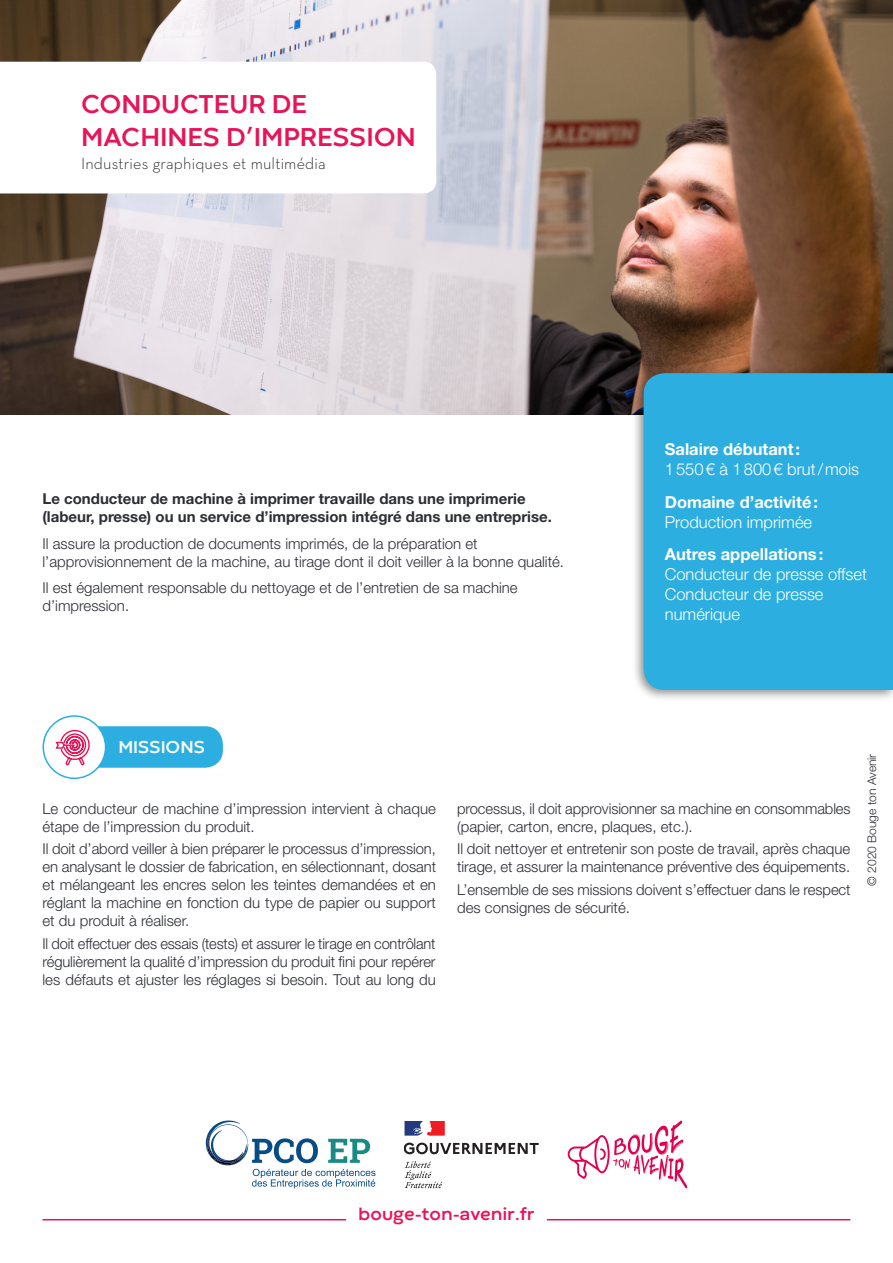
<style>
.page{position:relative;width:893px;height:1263px;background:#fff}
.page>*{position:absolute;margin:0;border:0;box-sizing:border-box;transform-origin:0 0}
.t1{font:700 27px/32.4px "Codec Warm";color:#e71457}
.t2{font:700 18px "Codec Warm";color:#e71457}
.t3{font:700 18px "Codec Warm";color:#fff}
.t4{font:300 16.5px/19.8px "Helvetica Neue LT Std";color:#fff}
.t5{font:700 16.5px/19.8px "Helvetica Neue LT Std";color:#fff}
.t6{font:300 16.5px "Neutra Text";letter-spacing:.01em;color:#231f20}
.texte_courant{font:300 15px/18px "Helvetica Neue LT Std";color:#2c2e35}
.chapo{font:300 15px/18px "Helvetica Neue LT Std";color:#2c2e35}
.chapo-2{font:700 15px/18px "Helvetica Neue LT Std";color:#2c2e35}
.t7{font:300 12px "Helvetica Neue LT Std";color:#2c2e35}
.s1{font-weight:700}
.s2{font-weight:300}
</style>
<div class="page">
<hr style="left:43px;top:1219px;width:303px;height:1px;background:#e71457">
<hr style="left:547px;top:1219px;width:303px;height:1px;background:#e71457">
<svg style="left:206px;top:1120px;width:170px;height:68px"></svg>
<svg style="left:568px;top:1120px;width:119px;height:68px"></svg>
<svg style="left:404px;top:1142px;width:135px;height:12px"></svg>
<svg style="left:405px;top:1161px;width:37px;height:27px"></svg>
<svg style="left:405px;top:1121px;width:40px;height:14px"></svg>
<div style="left:43px;top:726px;width:180px;height:42px;background:#2daee0;border-radius:18px"></div>
<div style="left:43px;top:716px;width:63px;height:62px;background:#fff;border-radius:50%"></div>
<div style="left:43px;top:715px;width:63px;height:64px;border:2px solid #2daee0;border-radius:50%"></div>
<svg style="left:55px;top:729px;width:35px;height:37px"></svg>
<img style="left:0;top:0;width:893px;height:415px">
<svg style="left:0;top:62px;width:436px;height:131px"></svg>
<div style="left:632px;top:367px;width:261px;height:335px;background:#231f20;opacity:.5"></div>
<div style="left:644px;top:373px;width:249px;height:317px;background:#2daee0"></div>
<p class="t1" style="left:81px;top:90px;width:336px">CONDUCTEUR DE<br>MACHINES D’IMPRESSION</p>
<p class="t6" style="left:81px;top:153px;width:246px">Industries graphiques et multimédia</p>
<p class="chapo-2" style="left:43px;top:489px;width:511px">Le conducteur de machine à imprimer travaille dans une imprimerie (labeur, presse) ou un service d’impression intégré dans une entreprise.</p>
<p class="chapo" style="left:43px;top:534px;width:523px">Il assure la production de documents imprimés, de la préparation et l’approvisionnement de la machine, au tirage dont il doit veiller à la bonne qualité.</p>
<p class="chapo" style="left:43px;top:578px;width:477px">Il est également responsable du nettoyage et de l’entretien de sa machine d’impression.</p>
<p class="t4" style="left:665px;top:439px;width:196px"><span class="s1">Salaire débutant:<br></span>1550€ à 1800€ brut/mois</p>
<p class="t5" style="left:665px;top:492px;width:155px">Domaine d’activité:<br><span class="s2">Production imprimée</span></p>
<p class="t4" style="left:665px;top:544px;width:204px"><span class="s1">Autres appellations:<br></span>Conducteur de presse offset<br>Conducteur de presse numérique</p>
<p class="t3" style="left:118px;top:736px;width:88px">MISSIONS</p>
<p class="texte_courant" style="left:43px;top:799px;width:395px">Le conducteur de machine d’impression intervient à chaque étape de l’impression du produit.</p>
<p class="texte_courant" style="left:43px;top:840px;width:395px;text-align:justify">Il doit d’abord veiller à bien préparer le processus d’impression, en analysant le dossier de fabrication, en sélectionnant, dosant et mélangeant les encres selon les teintes demandées et en réglant la machine en fonction du type de papier ou support et du produit à réaliser.</p>
<p class="texte_courant" style="left:43px;top:934px;width:395px;text-align:justify">Il doit effectuer des essais (tests) et assurer le tirage en contrôlant régulièrement la qualité d’impression du produit fini pour repérer les défauts et ajuster les réglages si besoin. Tout au long du</p>
<p class="texte_courant" style="left:457px;top:799px;width:395px">processus, il doit approvisionner sa machine en consommables (papier, carton, encre, plaques, etc.).</p>
<p class="texte_courant" style="left:457px;top:840px;width:395px">Il doit nettoyer et entretenir son poste de travail, après chaque tirage, et assurer la maintenance préventive des équipements.</p>
<p class="texte_courant" style="left:457px;top:880px;width:395px">L’ensemble de ses missions doivent s’effectuer dans le respect des consignes de sécurité.</p>
<p class="t7" style="left:864px;top:886px;width:133px;rotate:-90deg">© 2020 Bouge ton Avenir</p>
<p class="t2" style="left:358px;top:1203px;width:178px">bouge-ton-avenir.fr</p>
</div>
